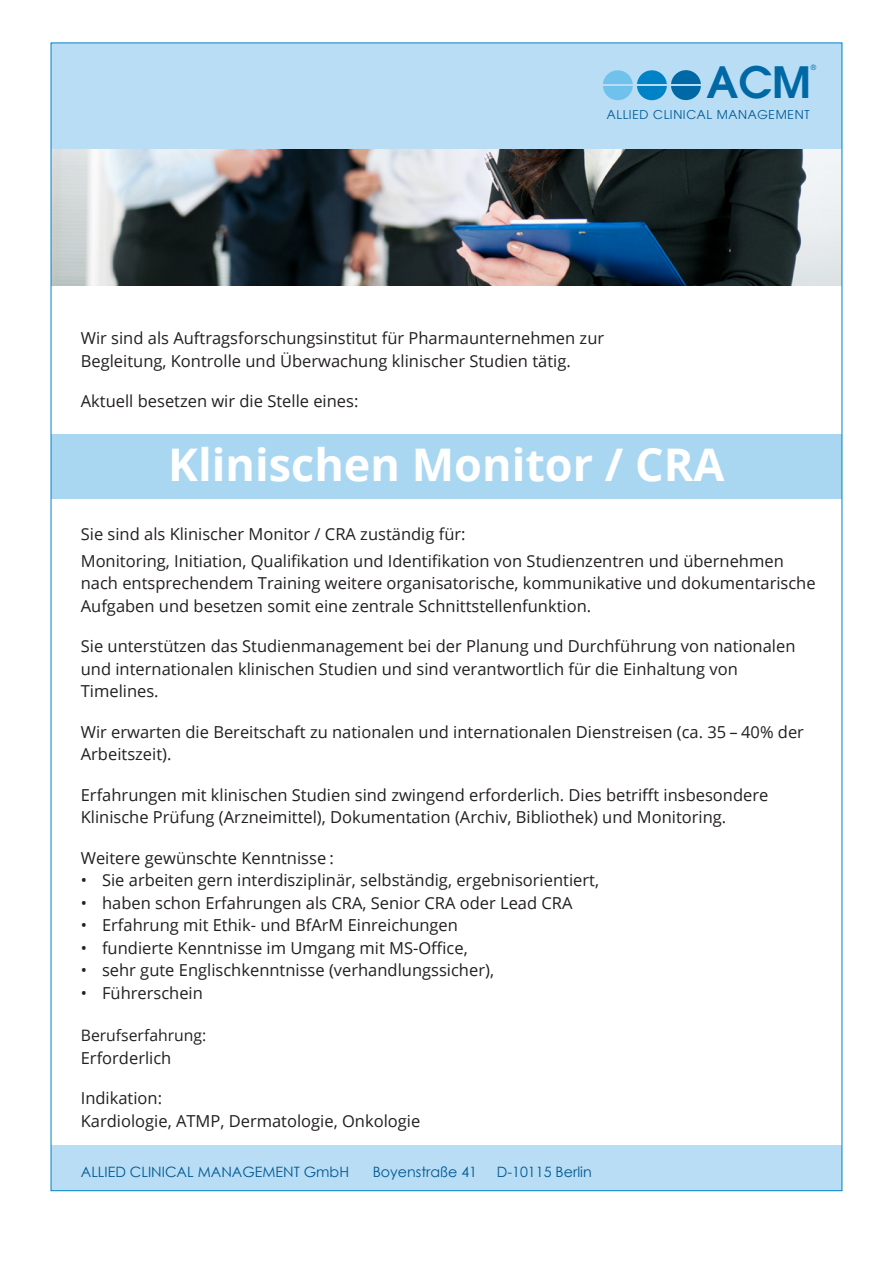
<style>
.page{position:relative;width:893px;height:1263px;background:#fff}
.page>*{position:absolute;margin:0;border:0;box-sizing:border-box;transform-origin:0 0}
.t1{font:700 45px "Open Sans";color:#fff}
.t2{font:600 43.2px "Avant Garde";color:#0068a5}
.t3{font:16.5px/22.5px "Open Sans";color:#231f20}
.t4{font:15.75px "Open Sans";color:#231f20}
.t5{font:14.25px "Century Gothic";color:#005893}
.t6{font:12.15px "Avant Garde";letter-spacing:.055em;color:#005893}
.t7{font:7.2px "Avant Garde";color:#0068a5}
</style>
<div class="page">
<div style="left:51px;top:1146px;width:791px;height:45px;background:#b8ddf4"></div>
<div style="left:51px;top:43px;width:791px;height:106px;background:#b8ddf4"></div>
<div style="left:603px;top:70px;width:30px;height:30px;background:#70c2ec;border-radius:50%"></div>
<div style="left:637px;top:70px;width:30px;height:30px;background:#0082c7;border-radius:50%"></div>
<div style="left:671px;top:70px;width:30px;height:30px;background:#0068a5;border-radius:50%"></div>
<hr style="left:602px;top:84px;width:99px;height:2px;background:#b8ddf4">
<div style="left:51px;top:434px;width:791px;height:65px;background:#a9d7f2"></div>
<img style="left:53px;top:149px;width:787px;height:136px">
<h2 class="t2" style="left:706px;top:54px;width:106px">ACM</h2>
<p class="t7" style="left:811px;top:63px;width:7px">®</p>
<p class="t6" style="left:607px;top:107px;width:204px">ALLIED CLINICAL MANAGEMENT</p>
<p class="t3" style="left:81px;top:327px;width:525px">Wir sind als Auftragsforschungsinstitut für Pharmaunternehmen zur<br>Begleitung, Kontrolle und Überwachung klinischer Studien tätig.</p>
<p class="t3" style="left:81px;top:390px;width:279px">Aktuell besetzen wir die Stelle eines:</p>
<h1 class="t1" style="left:168px;top:433px;width:558px">Klinischen Monitor / CRA</h1>
<p class="t3" style="left:81px;top:520px;width:704px;line-height:26.7px">Sie sind als Klinischer Monitor / CRA zuständig für:<br>Monitoring, Initiation, Qualifikation und Identifikation von Studienzentren und übernehmen</p>
<p class="t3" style="left:81px;top:571px;width:736px">nach entsprechendem Training weitere organisatorische, kommunikative und dokumentarische<br>Aufgaben und besetzen somit eine zentrale Schnittstellenfunktion.</p>
<p class="t3" style="left:81px;top:634px;width:716px">Sie unterstützen das Studienmanagement bei der Planung und Durchführung von nationalen und internationalen klinischen Studien und sind verantwortlich für die Einhaltung von<br>Timelines.</p>
<p class="t3" style="left:81px;top:720px;width:725px">Wir erwarten die Bereitschaft zu nationalen und internationalen Dienstreisen (ca. 35 – 40% der<br>Arbeitszeit).</p>
<p class="t3" style="left:81px;top:783px;width:689px">Erfahrungen mit klinischen Studien sind zwingend erforderlich. Dies betrifft insbesondere<br>Klinische Prüfung (Arzneimittel), Dokumentation (Archiv, Bibliothek) und Monitoring.</p>
<p class="t3" style="left:81px;top:846px;width:255px">Weitere gewünschte Kenntnisse :</p>
<p class="t3" style="left:81px;top:869px;width:520px">• Sie arbeiten gern interdisziplinär, selbständig, ergebnisorientiert,</p>
<p class="t3" style="left:81px;top:891px;width:493px">• haben schon Erfahrungen als CRA, Senior CRA oder Lead CRA</p>
<p class="t3" style="left:81px;top:914px;width:379px">• Erfahrung mit Ethik- und BfArM Einreichungen</p>
<p class="t3" style="left:81px;top:936px;width:388px">• fundierte Kenntnisse im Umgang mit MS-Office,</p>
<p class="t3" style="left:81px;top:959px;width:415px">• sehr gute Englischkenntnisse (verhandlungssicher),</p>
<p class="t3" style="left:81px;top:981px;width:124px">• Führerschein</p>
<p class="t4" style="left:81px;top:1025px;width:127px">Berufserfahrung:</p>
<p class="t3" style="left:81px;top:1046px;width:92px">Erforderlich</p>
<p class="t3" style="left:81px;top:1087px;width:341px">Indikation:<br>Kardiologie, ATMP, Dermatologie, Onkologie</p>
<p class="t5" style="left:81px;top:1162px;width:270px">ALLIED CLINICAL MANAGEMENT GmbH</p>
<p class="t5" style="left:373px;top:1162px;width:106px">Boyenstraße 41</p>
<p class="t5" style="left:497px;top:1162px;width:96px">D-10115 Berlin</p>
</div>
